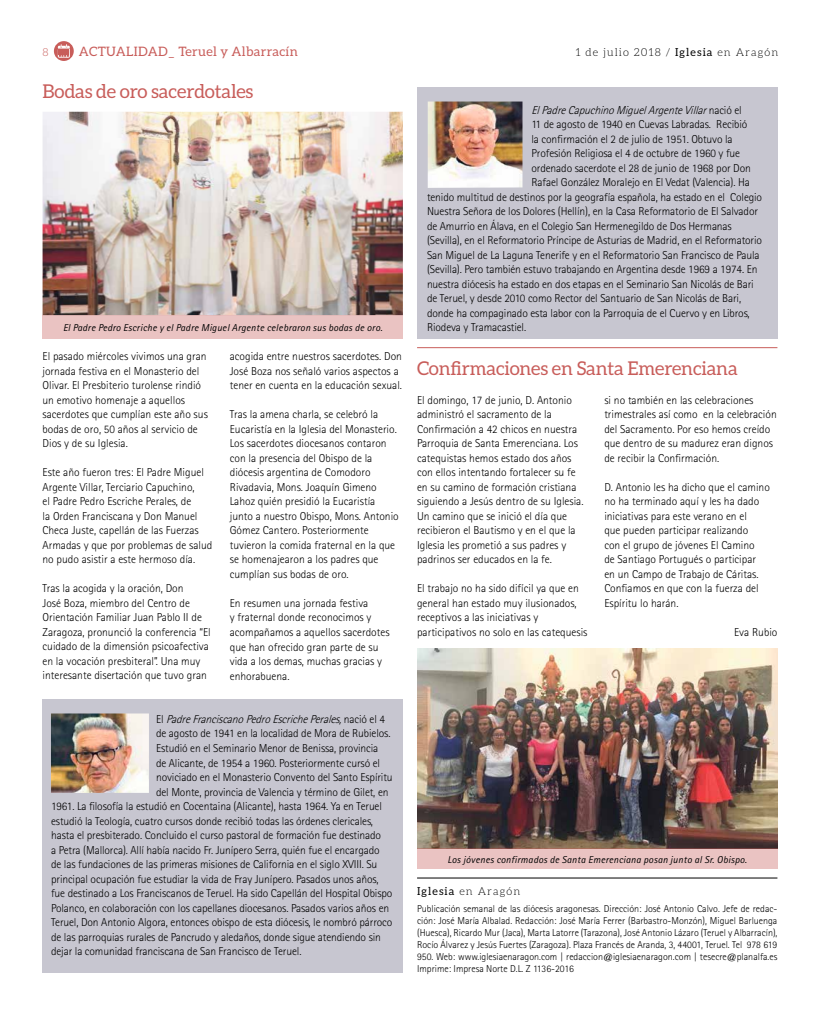
<style>
.page{position:relative;width:820px;height:1021px;background:#fff}
.page>*{position:absolute;margin:0;border:0;box-sizing:border-box;transform-origin:0 0}
.t1{font:19px "Aleo";letter-spacing:-.01em;color:#c85d5a}
.t2{font:13px "Aleo";letter-spacing:.025em;color:#c85d5a}
.t3{font:300 11.5px/14.5px "Rotis Sans Serif";color:#000}
.t4{font:italic 300 11.5px "Rotis Sans Serif";color:#000}
.t5{font:300 11px "Aleo";letter-spacing:.1em;color:#000}
.t6{font:300 11px "Aleo";color:#c85d5a}
.t7{font:300 10px/12px "Rotis Sans Serif";color:#000;text-align:justify}
.t8{font:italic 10px "Rotis Sans Serif";letter-spacing:.025em;color:#000}
.s1{font-weight:400}
.s2{font-style:normal}
</style>
<div class="page">
<img style="left:43px;top:112px;width:360px;height:203px">
<div style="left:42px;top:699px;width:360px;height:273px;background:#c7c6d0"></div>
<svg style="left:54px;top:41px;width:20px;height:20px"></svg>
<hr style="left:417px;top:877px;width:360px;height:1px;background:#000">
<div style="left:43px;top:315px;width:360px;height:24px;background:#eac3c2"></div>
<img style="left:417px;top:648px;width:360px;height:200px">
<div style="left:417px;top:848px;width:360px;height:21px;background:#eac3c2"></div>
<img style="left:51px;top:713px;width:98px;height:79px">
<div style="left:416px;top:87px;width:361px;height:252px;background:#c7c6d0"></div>
<img style="left:427px;top:101px;width:95px;height:87px">
<hr style="left:417px;top:347px;width:360px;height:1px;background:#c85d5a">
<p class="t6" style="left:43px;top:46px;width:8px">8</p>
<p class="t2" style="left:79px;top:44px;width:221px">ACTUALIDAD_ Teruel y Albarracín</p>
<p class="t5" style="left:575px;top:46px;width:204px">1 de julio 2018 / <span class="s1">Iglesia</span> en Aragón</p>
<h1 class="t1" style="left:43px;top:81px;width:212px">Bodas de oro sacerdotales</h1>
<p class="t8" style="left:63px;top:322px;width:321px">El Padre Pedro Escriche y el Padre Miguel Argente celebraron sus bodas de oro.</p>
<p class="t3" style="left:43px;top:349px;width:167px">El pasado miércoles vivimos una gran jornada festiva en el Monasterio del Olivar. El Presbiterio turolense rindió un emotivo homenaje a aquellos sacerdotes que cumplían este año sus bodas de oro, 50 años al servicio de Dios y de su Iglesia.</p>
<p class="t3" style="left:43px;top:465px;width:171px">Este año fueron tres: El Padre Miguel Argente Villar, Terciario Capuchino,<br>el Padre Pedro Escriche Perales, de<br>la Orden Franciscana y Don Manuel Checa Juste, capellán de las Fuerzas Armadas y que por problemas de salud no pudo asistir a este hermoso día.</p>
<p class="t3" style="left:43px;top:581px;width:169px">Tras la acogida y la oración, Don<br>José Boza, miembro del Centro de Orientación Familiar Juan Pablo II de Zaragoza, pronunció la conferencia “El cuidado de la dimensión psicoafectiva en la vocación presbiteral”. Una muy interesante disertación que tuvo gran</p>
<p class="t3" style="left:230px;top:349px;width:174px">acogida entre nuestros sacerdotes. Don<br>José Boza nos señaló varios aspectos a tener en cuenta en la educación sexual.</p>
<p class="t3" style="left:230px;top:407px;width:170px">Tras la amena charla, se celebró la Eucaristía en la Iglesia del Monasterio.<br>Los sacerdotes diocesanos contaron con la presencia del Obispo de la diócesis argentina de Comodoro Rivadavia, Mons. Joaquín Gimeno Lahoz quién presidió la Eucaristía junto a nuestro Obispo, Mons. Antonio Gómez Cantero. Posteriormente tuvieron la comida fraternal en la que se homenajearon a los padres que cumplían sus bodas de oro.</p>
<p class="t3" style="left:230px;top:596px;width:161px">En resumen una jornada festiva<br>y fraternal donde reconocimos y acompañamos a aquellos sacerdotes que han ofrecido gran parte de su vida a los demas, muchas gracias y enhorabuena.</p>
<p class="t4" style="left:156px;top:712px;width:230px"><span class="s2">E l</span> PadreFranciscanoPedroEscrichePerales,<span class="s2">n a c i ó e l 4</span></p>
<p class="t3" style="left:156px;top:726px;width:236px">de agosto de 1941 en la localidad de Mora de Rubielos.</p>
<p class="t3" style="left:156px;top:740px;width:224px">Estudió en el Seminario Menor de Benissa, provincia</p>
<p class="t3" style="left:156px;top:755px;width:225px">de Alicante, de 1954 a 1960. Posteriormente cursó el</p>
<p class="t3" style="left:156px;top:769px;width:238px">noviciado en el Monasterio Convento del Santo Espíritu</p>
<p class="t3" style="left:156px;top:784px;width:234px">del Monte, provincia de Valencia y término de Gilet, en</p>
<p class="t3" style="left:51px;top:798px;width:332px">1961. La filosofía la estudió en Cocentaina (Alicante), hasta 1964. Ya en Teruel</p>
<p class="t3" style="left:51px;top:813px;width:323px">estudió la Teología, cuatro cursos donde recibió todas las órdenes clericales,</p>
<p class="t3" style="left:51px;top:827px;width:331px">hasta el presbiterado. Concluido el curso pastoral de formación fue destinado</p>
<p class="t3" style="left:51px;top:842px;width:330px">a Petra (Mallorca). Allí había nacido Fr. Junípero Serra, quién fue el encargado</p>
<p class="t3" style="left:51px;top:856px;width:327px">de las fundaciones de las primeras misiones de California en el siglo XVIII. Su</p>
<p class="t3" style="left:51px;top:871px;width:329px">principal ocupación fue estudiar la vida de Fray Junípero. Pasados unos años,</p>
<p class="t3" style="left:51px;top:885px;width:343px">fue destinado a Los Franciscanos de Teruel. Ha sido Capellán del Hospital Obispo</p>
<p class="t3" style="left:51px;top:900px;width:339px">Polanco, en colaboración con los capellanes diocesanos. Pasados varios años en</p>
<p class="t3" style="left:51px;top:915px;width:343px">Teruel, Don Antonio Algora, entonces obispo de esta diócesis, le nombró párroco</p>
<p class="t3" style="left:51px;top:929px;width:331px">de las parroquias rurales de Pancrudo y aledaños, donde sigue atendiendo sin</p>
<p class="t3" style="left:51px;top:944px;width:252px">dejar la comunidad franciscana de San Francisco de Teruel.</p>
<p class="t4" style="left:531px;top:103px;width:212px">ElPadreCapuchinoMiguelArgenteVillar<span class="s2">n a c i ó e l</span></p>
<p class="t3" style="left:531px;top:117px;width:217px">11 de agosto de 1940 en Cuevas Labradas. Recibió</p>
<p class="t3" style="left:531px;top:131px;width:203px">la confirmación el 2 de julio de 1951. Obtuvo la</p>
<p class="t3" style="left:531px;top:146px;width:210px">Profesión Religiosa el 4 de octubre de 1960 y fue</p>
<p class="t3" style="left:531px;top:160px;width:221px">ordenado sacerdote el 28 de junio de 1968 por Don</p>
<p class="t3" style="left:531px;top:175px;width:220px">Rafael González Moralejo en El Vedat (Valencia). Ha</p>
<p class="t3" style="left:427px;top:189px;width:336px">tenido multitud de destinos por la geografía española, ha estado en el Colegio</p>
<p class="t3" style="left:427px;top:204px;width:332px">Nuestra Señora de los Dolores (Hellín), en la Casa Reformatorio de El Salvador</p>
<p class="t3" style="left:427px;top:218px;width:306px">de Amurrio en Álava, en el Colegio San Hermenegildo de Dos Hermanas</p>
<p class="t3" style="left:427px;top:233px;width:336px">(Sevilla), en el Reformatorio Príncipe de Asturias de Madrid, en el Reformatorio</p>
<p class="t3" style="left:427px;top:247px;width:334px">San Miguel de La Laguna Tenerife y en el Reformatorio San Francisco de Paula</p>
<p class="t3" style="left:427px;top:262px;width:332px">(Sevilla). Pero también estuvo trabajando en Argentina desde 1969 a 1974. En</p>
<p class="t3" style="left:427px;top:276px;width:328px">nuestra diócesis ha estado en dos etapas en el Seminario San Nicolás de Bari</p>
<p class="t3" style="left:427px;top:291px;width:315px">de Teruel, y desde 2010 como Rector del Santuario de San Nicolás de Bari,</p>
<p class="t3" style="left:427px;top:306px;width:324px">donde ha compaginado esta labor con la Parroquia de el Cuervo y en Libros,</p>
<p class="t3" style="left:427px;top:320px;width:101px">Riodeva y Tramacastiel.</p>
<h1 class="t1" style="left:417px;top:358px;width:322px">Confirmaciones en Santa Emerenciana</h1>
<p class="t3" style="left:417px;top:392px;width:168px">El domingo, 17 de junio, D. Antonio administró el sacramento de la Confirmación a 42 chicos en nuestra Parroquia de Santa Emerenciana. Los catequistas hemos estado dos años con ellos intentando fortalecer su fe en su camino de formación cristiana siguiendo a Jesús dentro de su Iglesia.<br>Un camino que se inició el día que recibieron el Bautismo y en el que la Iglesia les prometió a sus padres y padrinos ser educados en la fe.</p>
<p class="t3" style="left:417px;top:581px;width:172px">El trabajo no ha sido difícil ya que en general han estado muy ilusionados, receptivos a las iniciativas y participativos no solo en las catequesis</p>
<p class="t3" style="left:604px;top:393px;width:174px">si no también en las celebraciones trimestrales así como en la celebración del Sacramento. Por eso hemos creído que dentro de su madurez eran dignos de recibir la Confirmación.</p>
<p class="t3" style="left:604px;top:480px;width:167px">D. Antonio les ha dicho que el camino no ha terminado aquí y les ha dado iniciativas para este verano en el<br>que pueden participar realizando<br>con el grupo de jóvenes El Camino<br>de Santiago Portugués o participar<br>en un Campo de Trabajo de Cáritas.<br>Confiamos en que con la fuerza del<br>Espíritu lo harán.</p>
<p class="t3" style="left:733px;top:625px;width:45px">Eva Rubio</p>
<p class="t8" style="left:447px;top:853px;width:301px">Los jóvenes confirmados de Santa Emerenciana posan junto al Sr. Obispo.</p>
<p class="t5" style="left:417px;top:884px;width:105px"><span class="s1">Iglesia</span> en Aragón</p>
<p class="t7" style="left:417px;top:903px;width:362px">Publicación semanal de las diócesis aragonesas. Dirección: José Antonio Calvo. Jefe de redac&shy;ción: José María Albalad. Redacción: José María Ferrer (Barbastro-Monzón), Miguel Barluenga (Huesca), Ricardo Mur (Jaca), Marta Latorre (Tarazona), José Antonio Lázaro (Teruel y Albarracín), Rocío Álvarez y Jesús Fuertes (Zaragoza). Plaza Francés de Aranda, 3, 44001, Teruel. Tel 978 619<br>950. Web: www.iglesiaenaragon.com | redaccion@iglesiaenaragon.com | tesecre@planalfa.es Imprime: Impresa Norte D.L. Z 1136-2016</p>
</div>
